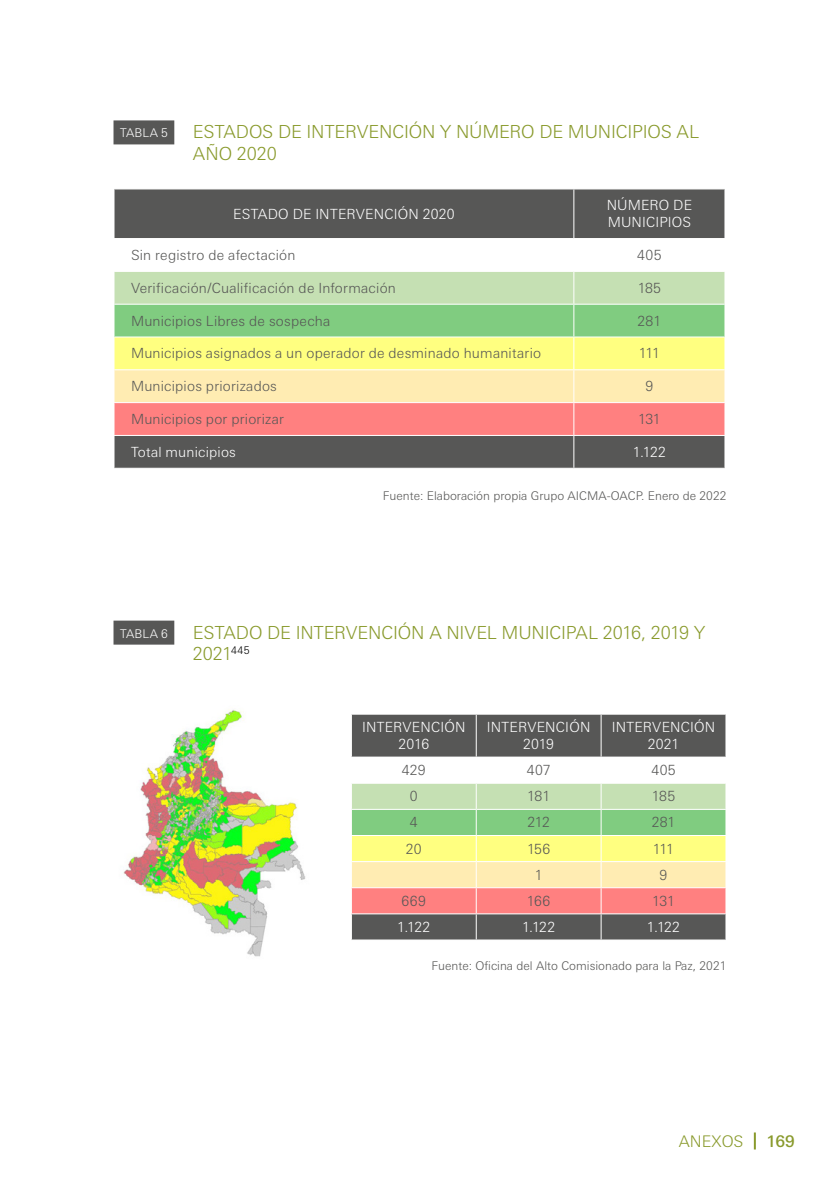
<style>
.page{position:relative;width:840px;height:1191px;background:#fff}
.page>*{position:absolute;margin:0;border:0;box-sizing:border-box;transform-origin:0 0}
.Table_Titre{font:300 18px/21.6px "Linotype Univers Basic";letter-spacing:-.01em;color:#899a2c}
.t1{font:300 16px "Linotype Univers Basic";color:#899a2c}
.t2{font:500 16px "Linotype Univers Basic";color:#899a2c}
.Body_charts{font:300 14px "Linotype Univers Basic";letter-spacing:.015em;color:#575756}
.Titre_Charts_colonne{font:300 14px/16.8px "Linotype Univers Basic";letter-spacing:.01em;color:#fff;text-align:center}
.Body_charts-2{font:300 14px "Linotype Univers Basic";letter-spacing:.01em;color:#fff}
.Source{font:300 12px "Linotype Univers Basic";color:#575756}
.Table_Titre-2{font:300 12px "Linotype Univers Basic";letter-spacing:.01em;color:#fff}
</style>
<div class="page">
<svg style="left:753px;top:1132px;width:2px;height:17px"></svg>
<div style="left:113px;top:120px;width:61px;height:24px;background:#575756"></div>
<div style="left:114px;top:189px;width:610px;height:279px;background:#575756"></div>
<svg style="left:114px;top:239px;width:610px;height:196px"></svg>
<hr style="left:573px;top:189px;width:1px;height:49px;background:#fff">
<hr style="left:113px;top:238px;width:460px;height:1px;background:#fff">
<hr style="left:573px;top:238px;width:152px;height:1px;background:#fff">
<hr style="left:573px;top:239px;width:1px;height:32px;background:#fff">
<hr style="left:573px;top:272px;width:1px;height:32px;background:#fff">
<hr style="left:573px;top:305px;width:1px;height:31px;background:#fff">
<hr style="left:113px;top:336px;width:460px;height:1px;background:#fff">
<hr style="left:573px;top:336px;width:152px;height:1px;background:#fff">
<hr style="left:573px;top:337px;width:1px;height:32px;background:#fff">
<hr style="left:113px;top:369px;width:460px;height:1px;background:#fff">
<hr style="left:573px;top:369px;width:152px;height:1px;background:#fff">
<hr style="left:573px;top:370px;width:1px;height:32px;background:#fff">
<hr style="left:113px;top:402px;width:460px;height:1px;background:#fff">
<hr style="left:573px;top:402px;width:152px;height:1px;background:#fff">
<hr style="left:573px;top:403px;width:1px;height:32px;background:#fff">
<hr style="left:113px;top:435px;width:460px;height:1px;background:#fff">
<hr style="left:573px;top:435px;width:152px;height:1px;background:#fff">
<hr style="left:573px;top:436px;width:1px;height:32px;background:#fff">
<hr style="left:113px;top:271px;width:460px;height:1px;background:#fff">
<hr style="left:573px;top:271px;width:152px;height:1px;background:#fff">
<hr style="left:113px;top:304px;width:460px;height:1px;background:#fff">
<hr style="left:573px;top:304px;width:152px;height:1px;background:#fff">
<div style="left:113px;top:620px;width:61px;height:24px;background:#575756"></div>
<div style="left:351px;top:714px;width:374px;height:42px;background:#575756"></div>
<hr style="left:475px;top:714px;width:1px;height:42px;background:#fff">
<hr style="left:600px;top:714px;width:1px;height:42px;background:#fff">
<svg style="left:351px;top:783px;width:375px;height:156px;background:#c7c08f"></svg>
<img style="left:123px;top:709px;width:183px;height:248px">
<p class="Table_Titre-2" style="left:120px;top:126px;width:49px">TABLA 5</p>
<p class="Table_Titre" style="left:193px;top:121px;width:507px">ESTADOS DE INTERVENCIÓN Y NÚ MERO DE MUNICIPIOS AL<br>AÑO 2020</p>
<p class="Titre_Charts_colonne" style="left:233px;top:205px;width:223px">ESTADO DE INTERVENCIÓN 2020</p>
<p class="Titre_Charts_colonne" style="left:606px;top:197px;width:87px;text-align:left">NÚMERO DE<br>MUNICIPIOS</p>
<p class="Body_charts" style="left:131px;top:247px;width:166px">Sin registro de afectación</p>
<p class="Body_charts" style="left:637px;top:247px;width:26px">405</p>
<p class="Body_charts" style="left:131px;top:280px;width:266px">Verificación/Cualificación de Información</p>
<p class="Body_charts" style="left:637px;top:280px;width:25px">185</p>
<p class="Body_charts" style="left:131px;top:312px;width:201px">Municipios Libres de sospecha</p>
<p class="Body_charts" style="left:637px;top:312px;width:25px">281</p>
<p class="Body_charts" style="left:131px;top:345px;width:411px">Municipios asignados a un operador de desminado humanitario</p>
<p class="Body_charts" style="left:638px;top:345px;width:23px">111</p>
<p class="Body_charts" style="left:131px;top:378px;width:147px">Municipios priorizados</p>
<p class="Body_charts" style="left:645px;top:378px;width:9px">9</p>
<p class="Body_charts" style="left:131px;top:411px;width:154px">Municipios por priorizar</p>
<p class="Body_charts" style="left:637px;top:411px;width:24px">131</p>
<p class="Body_charts-2" style="left:131px;top:443px;width:106px">Total municipios</p>
<p class="Body_charts-2" style="left:632px;top:443px;width:35px">1.122</p>
<p class="Source" style="left:383px;top:489px;width:345px">Fuente: Elaboración propia Grupo AICMA-OACP. Enero de 2022</p>
<p class="Table_Titre-2" style="left:120px;top:626px;width:49px">TABLA 6</p>
<p class="Table_Titre" style="left:193px;top:621px;width:513px">ESTADO DE INTERVENCIÓN A NIVEL MUNICIPAL 2016, 2019 Y<br>2021<sup>445</sup></p>
<p class="Titre_Charts_colonne" style="left:362px;top:719px;width:105px">INTERVENCIÓN<br>2016</p>
<p class="Titre_Charts_colonne" style="left:486px;top:719px;width:105px">INTERVENCIÓN<br>2019</p>
<p class="Titre_Charts_colonne" style="left:611px;top:719px;width:105px">INTERVENCIÓN<br>2021</p>
<p class="Body_charts" style="left:401px;top:762px;width:25px">429</p>
<p class="Body_charts" style="left:526px;top:762px;width:25px">407</p>
<p class="Body_charts" style="left:651px;top:762px;width:26px">405</p>
<p class="Body_charts" style="left:409px;top:788px;width:9px">0</p>
<p class="Body_charts" style="left:527px;top:788px;width:24px">181</p>
<p class="Body_charts" style="left:651px;top:788px;width:25px">185</p>
<p class="Body_charts" style="left:409px;top:814px;width:9px">4</p>
<p class="Body_charts" style="left:527px;top:814px;width:24px">212</p>
<p class="Body_charts" style="left:651px;top:814px;width:25px">281</p>
<p class="Body_charts" style="left:405px;top:840px;width:17px">20</p>
<p class="Body_charts" style="left:526px;top:840px;width:25px">156</p>
<p class="Body_charts" style="left:652px;top:840px;width:23px">111</p>
<p class="Body_charts" style="left:534px;top:866px;width:9px">1</p>
<p class="Body_charts" style="left:659px;top:866px;width:9px">9</p>
<p class="Body_charts" style="left:401px;top:892px;width:26px">669</p>
<p class="Body_charts" style="left:526px;top:892px;width:25px">166</p>
<p class="Body_charts" style="left:651px;top:892px;width:24px">131</p>
<p class="Body_charts-2" style="left:397px;top:918px;width:35px">1.122</p>
<p class="Body_charts-2" style="left:522px;top:918px;width:35px">1.122</p>
<p class="Body_charts-2" style="left:646px;top:918px;width:35px">1.122</p>
<p class="Source" style="left:431px;top:958px;width:296px">Fuente: Oficina del Alto Comisionado para la Paz, 2021</p>
<p class="t1" style="left:678px;top:1131px;width:66px">ANEXOS</p>
<p class="t2" style="left:765px;top:1131px;width:30px">169</p>
</div>
